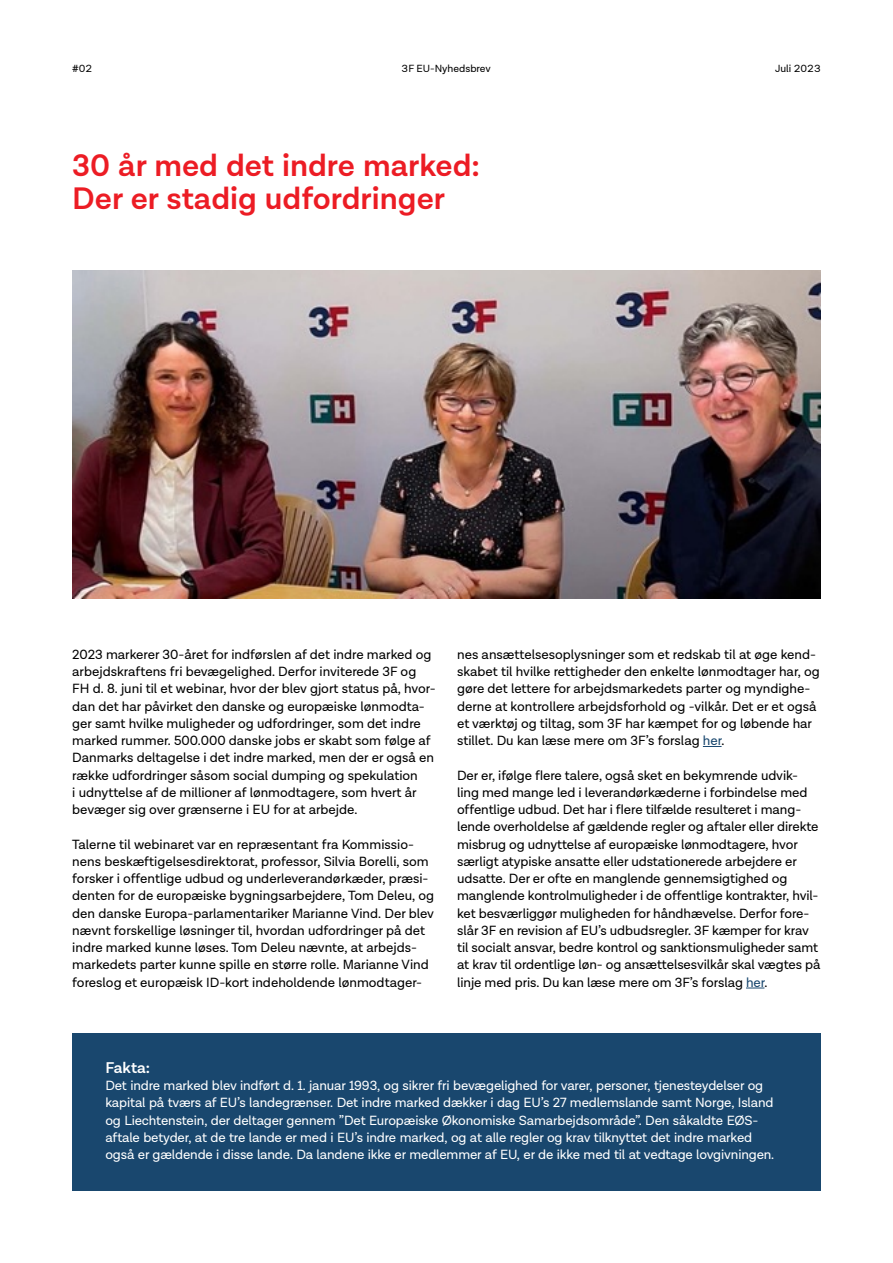
<style>
.page{position:relative;width:893px;height:1263px;background:#fff}
.page>*{position:absolute;margin:0;border:0;box-sizing:border-box;transform-origin:0 0}
.t1{font:600 31.5px/33px "Lota Grotesque";color:#ec1c24}
.t2{font:600 15.75px "Lota Grotesque";color:#fff}
.t3{font:13.5px/17.2px "Lota Grotesque";letter-spacing:-.005em;color:#000}
.t4{font:13.5px/17.2px "Lota Grotesque";letter-spacing:-.01em;color:#fff}
.t5{font:10.5px "Lota Grotesque";color:#000}
.s1{color:#19476e}
</style>
<div class="page">
<svg style="left:703px;top:746px;width:19px;height:1px"></svg>
<svg style="left:746px;top:988px;width:18px;height:1px"></svg>
<img style="left:72px;top:271px;width:749px;height:327px">
<div style="left:72px;top:1033px;width:749px;height:158px;background:#19476e"></div>
<p class="t5" style="left:72px;top:63px;width:22px">#02</p>
<p class="t5" style="left:402px;top:63px;width:91px">3F EU-Nyhedsbrev</p>
<p class="t5" style="left:775px;top:63px;width:47px">Juli 2023</p>
<h1 class="t1" style="left:72px;top:150px;width:409px">30 år med det indre marked:<br>Der er stadig udfordringer</h1>
<p class="t3" style="left:72px;top:646px;width:365px">2023 markerer 30-året for indførslen af det indre marked og arbejdskraftens fri bevægelighed. Derfor inviterede 3F og FH d. 8. juni til et webinar, hvor der blev gjort status på, hvor&shy;dan det har påvirket den danske og europæiske lønmodta&shy;ger samt hvilke muligheder og udfordringer, som det indre marked rummer. 500.000 danske jobs er skabt som følge af Danmarks deltagelse i det indre marked, men der er også en række udfordringer såsom social dumping og spekulation<br>i udnyttelse af de millioner af lønmodtagere, som hvert år bevæger sig over grænserne i EU for at arbejde.</p>
<p class="t3" style="left:72px;top:836px;width:363px">Talerne til webinaret var en repræsentant fra Kommissio&shy;nens beskæftigelsesdirektorat, professor, Silvia Borelli, som forsker i offentlige udbud og underleverandørkæder, præsi&shy;denten for de europæiske bygningsarbejdere, Tom Deleu, og den danske Europa-parlamentariker Marianne Vind. Der blev nævnt forskellige løsninger til, hvordan udfordringer på det indre marked kunne løses. Tom Deleu nævnte, at arbejds&shy;markedets parter kunne spille en større rolle. Marianne Vind foreslog et europæisk ID-kort indeholdende lønmodtager-</p>
<p class="t3" style="left:457px;top:646px;width:364px">nes ansættelsesoplysninger som et redskab til at øge kend&shy;skabet til hvilke rettigheder den enkelte lønmodtager har, og gøre det lettere for arbejdsmarkedets parter og myndighe&shy;derne at kontrollere arbejdsforhold og -vilkår. Det er et også et værktøj og tiltag, som 3F har kæmpet for og løbende har stillet. Du kan læse mere om 3F’s forslag <span class="s1">her</span>.</p>
<p class="t3" style="left:457px;top:767px;width:365px">Der er, ifølge flere talere, også sket en bekymrende udvik&shy;ling med mange led i leverandørkæderne i forbindelse med offentlige udbud. Det har i flere tilfælde resulteret i mang&shy;lende overholdelse af gældende regler og aftaler eller direkte misbrug og udnyttelse af europæiske lønmodtagere, hvor særligt atypiske ansatte eller udstationerede arbejdere er udsatte. Der er ofte en manglende gennemsigtighed og manglende kontrolmuligheder i de offentlige kontrakter, hvil&shy;ket besværliggør muligheden for håndhævelse. Derfor fore&shy;slår 3F en revision af EU’s udbudsregler. 3F kæmper for krav til socialt ansvar, bedre kontrol og sanktionsmuligheder samt at krav til ordentlige løn- og ansættelsesvilkår skal vægtes på linje med pris. Du kan læse mere om 3F’s forslag <span class="s1">her</span>.</p>
<p class="t2" style="left:105px;top:1058px;width:46px">Fakta:</p>
<p class="t4" style="left:105px;top:1077px;width:670px">Det indre marked blev indført d. 1. januar 1993, og sikrer fri bevægelighed for varer, personer, tjenesteydelser og kapital på tværs af EU’s landegrænser. Det indre marked dækker i dag EU’s 27 medlemslande samt Norge, Island og Liechtenstein, der deltager gennem ”Det Europæiske Økonomiske Samarbejdsområde”. Den såkaldte EØS&shy;aftale betyder, at de tre lande er med i EU’s indre marked, og at alle regler og krav tilknyttet det indre marked også er gældende i disse lande. Da landene ikke er medlemmer af EU, er de ikke med til at vedtage lovgivningen.</p>
</div>
